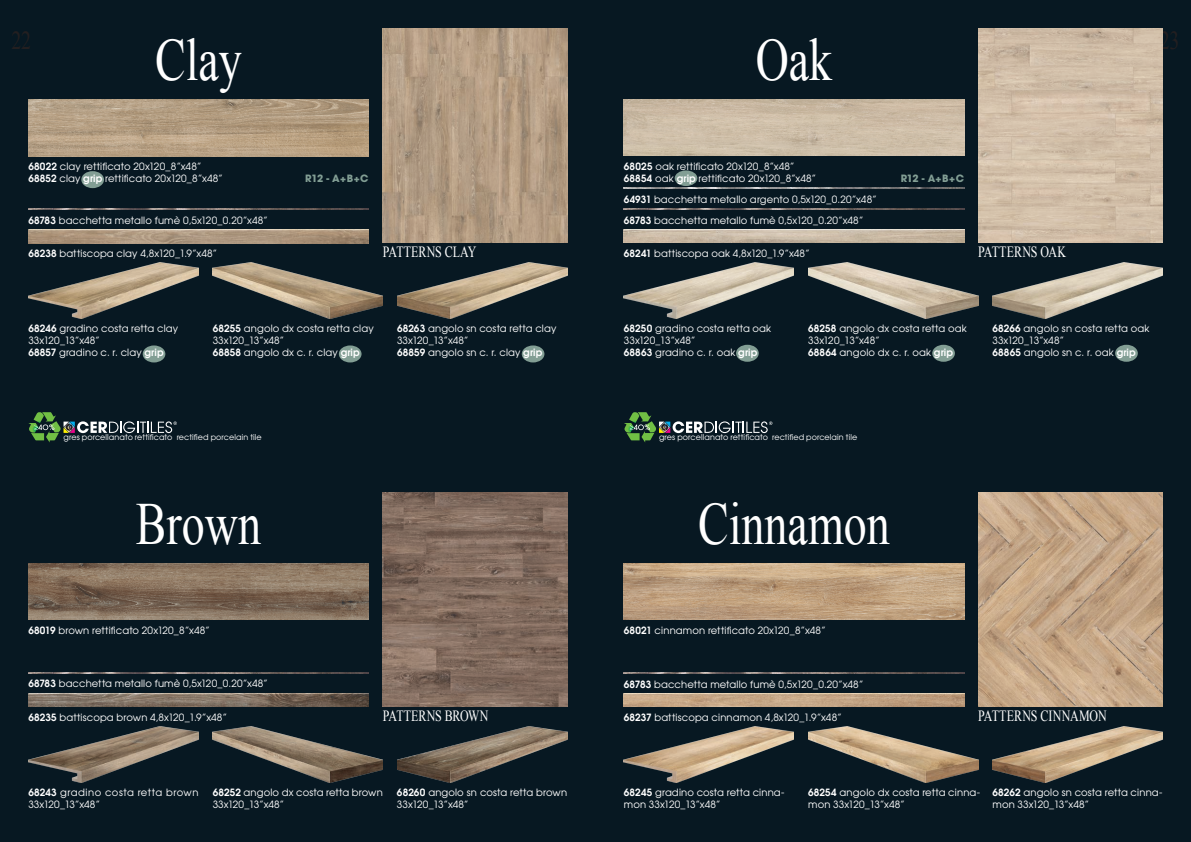
<style>
.page{position:relative;width:1191px;height:842px;background:#fff}
.page>*{position:absolute;margin:0;border:0;box-sizing:border-box;transform-origin:0 0}
.t1{font:59.8px "Times New Roman";color:#fff;scale:.77 1}
.t2{font:26px "Times New Roman";color:#231f20;scale:.77 1}
.t3{font:15.6px "Times New Roman";letter-spacing:-.01em;color:#fff;scale:.77 1}
.t4{font:10px/12px "Avant Garde";letter-spacing:.01em;color:#fff}
.t5{font:700 10px "Avant Garde";letter-spacing:-.045em;color:#829e94}
.t6{font:8px "Avant Garde";letter-spacing:.01em;color:#fff}
.s1{font-weight:600}
</style>
<div class="page">
<div style="left:0;top:0;width:595px;height:842px;background:#071822"></div>
<div style="left:595px;top:0;width:596px;height:842px;background:#071822"></div>
<img style="left:28px;top:726px;width:170px;height:56px">
<img style="left:624px;top:262px;width:170px;height:56px">
<img style="left:213px;top:726px;width:170px;height:56px">
<img style="left:397px;top:726px;width:170px;height:56px">
<img style="left:808px;top:262px;width:170px;height:56px">
<img style="left:992px;top:262px;width:170px;height:56px">
<img style="left:28px;top:262px;width:170px;height:56px">
<img style="left:28px;top:99px;width:341px;height:57px">
<img style="left:28px;top:229px;width:341px;height:14px">
<img style="left:28px;top:209px;width:341px;height:1px">
<img style="left:213px;top:262px;width:170px;height:56px">
<img style="left:397px;top:262px;width:170px;height:56px">
<img style="left:624px;top:99px;width:340px;height:57px">
<img style="left:624px;top:229px;width:340px;height:14px">
<img style="left:624px;top:187px;width:340px;height:2px">
<img style="left:624px;top:208px;width:340px;height:2px">
<img style="left:28px;top:672px;width:341px;height:2px">
<img style="left:28px;top:563px;width:341px;height:57px">
<img style="left:28px;top:693px;width:341px;height:14px">
<img style="left:624px;top:726px;width:170px;height:56px">
<img style="left:808px;top:726px;width:170px;height:56px">
<img style="left:992px;top:726px;width:170px;height:56px">
<img style="left:624px;top:563px;width:340px;height:57px">
<img style="left:624px;top:693px;width:340px;height:14px">
<img style="left:624px;top:672px;width:340px;height:2px">
<div style="left:81px;top:171px;width:23px;height:17px;background:#829e94;border-radius:50%"></div>
<div style="left:143px;top:345px;width:22px;height:17px;background:#829e94;border-radius:50%"></div>
<div style="left:339px;top:345px;width:22px;height:17px;background:#829e94;border-radius:50%"></div>
<div style="left:522px;top:345px;width:22px;height:17px;background:#829e94;border-radius:50%"></div>
<div style="left:674px;top:170px;width:23px;height:16px;background:#829e94;border-radius:50%"></div>
<div style="left:736px;top:345px;width:22px;height:17px;background:#829e94;border-radius:50%"></div>
<div style="left:932px;top:345px;width:23px;height:17px;background:#829e94;border-radius:50%"></div>
<div style="left:1115px;top:345px;width:22px;height:17px;background:#829e94;border-radius:50%"></div>
<img style="left:978px;top:28px;width:184px;height:215px">
<img style="left:383px;top:492px;width:184px;height:215px">
<img style="left:383px;top:28px;width:184px;height:215px">
<img style="left:978px;top:492px;width:184px;height:215px">
<svg style="left:28px;top:412px;width:149px;height:30px"></svg>
<svg style="left:624px;top:412px;width:148px;height:30px"></svg>
<h2 class="t2" style="left:11px;top:23px;width:27px">22</h2>
<h2 class="t2" style="left:1159px;top:23px;width:27px">23</h2>
<h1 class="t1" style="left:155px;top:20px;width:114px">Clay</h1>
<h1 class="t1" style="left:755px;top:20px;width:101px">Oak</h1>
<p class="t4" style="left:28px;top:160px;width:196px"><span class="s1">68022</span> clay rettificato 20x120_8”x48”<br><span class="s1">68852</span> clay <span class="s1">grip</span> rettificato 20x120_8”x48”</p>
<p class="t5" style="left:305px;top:172px;width:65px">R12 - A+B+C</p>
<p class="t4" style="left:28px;top:214px;width:241px"><span class="s1">68783</span> bacchetta metallo fumè 0,5x120_0.20”x48”</p>
<p class="t4" style="left:28px;top:247px;width:191px"><span class="s1">68238</span> battiscopa clay 4,8x120_1.9”x48”</p>
<h3 class="t3" style="left:383px;top:241px;width:123px">PATTERNS CLAY</h3>
<p class="t4" style="left:624px;top:160px;width:194px"><span class="s1">68025</span> oak rettificato 20x120_8”x48”<br><span class="s1">68854</span> oak <span class="s1">grip</span> rettificato 20x120_8”x48”</p>
<p class="t5" style="left:900px;top:172px;width:65px">R12 - A+B+C</p>
<p class="t4" style="left:624px;top:188px;width:255px;line-height:20.9px"><span class="s1">64931</span> bacchetta metallo argento 0,5x120_0.20”x48”<br><span class="s1">68783</span> bacchetta metallo fumè 0,5x120_0.20”x48”</p>
<p class="t4" style="left:624px;top:247px;width:187px"><span class="s1">68241</span> battiscopa oak 4,8x120_1.9”x48”</p>
<h3 class="t3" style="left:978px;top:241px;width:115px">PATTERNS OAK</h3>
<p class="t4" style="left:28px;top:322px;width:151px"><span class="s1">68246</span> gradino costa retta clay<br>33x120_13”x48”<br><span class="s1">68857</span> gradino c. r. clay <span class="s1">grip</span></p>
<p class="t4" style="left:213px;top:322px;width:163px"><span class="s1">68255</span> angolo dx costa retta clay<br>33x120_13”x48”<br><span class="s1">68858</span> angolo dx c. r. clay <span class="s1">grip</span></p>
<p class="t4" style="left:397px;top:322px;width:161px"><span class="s1">68263</span> angolo sn costa retta clay<br>33x120_13”x48”<br><span class="s1">68859</span> angolo sn c. r. clay <span class="s1">grip</span></p>
<p class="t4" style="left:624px;top:322px;width:149px"><span class="s1">68250</span> gradino costa retta oak<br>33x120_13”x48”<br><span class="s1">68863</span> gradino c. r. oak <span class="s1">grip</span></p>
<p class="t4" style="left:808px;top:322px;width:160px"><span class="s1">68258</span> angolo dx costa retta oak<br>33x120_13”x48”<br><span class="s1">68864</span> angolo dx c. r. oak <span class="s1">grip</span></p>
<p class="t4" style="left:992px;top:322px;width:158px"><span class="s1">68266</span> angolo sn costa retta oak<br>33x120_13”x48”<br><span class="s1">68865</span> angolo sn c. r. oak <span class="s1">grip</span></p>
<p class="t6" style="left:64px;top:432px;width:200px">gres porcellanato rettificato rectified porcelain tile</p>
<p class="t6" style="left:659px;top:432px;width:200px">gres porcellanato rettificato rectified porcelain tile</p>
<h1 class="t1" style="left:136px;top:483px;width:164px">Brown</h1>
<h1 class="t1" style="left:698px;top:483px;width:250px">Cinnamon</h1>
<p class="t4" style="left:28px;top:624px;width:183px"><span class="s1">68019</span> brown rettificato 20x120_8”x48”</p>
<p class="t4" style="left:624px;top:624px;width:203px"><span class="s1">68021</span> cinnamon rettificato 20x120_8”x48”</p>
<p class="t4" style="left:28px;top:678px;width:241px"><span class="s1">68783</span> bacchetta metallo fumè 0,5x120_0.20”x48”</p>
<p class="t4" style="left:624px;top:678px;width:241px"><span class="s1">68783</span> bacchetta metallo fumè 0,5x120_0.20”x48”</p>
<p class="t4" style="left:28px;top:711px;width:200px"><span class="s1">68235</span> battiscopa brown 4,8x120_1.9”x48”</p>
<h3 class="t3" style="left:383px;top:705px;width:139px">PATTERNS BROWN</h3>
<p class="t4" style="left:624px;top:711px;width:220px"><span class="s1">68237</span> battiscopa cinnamon 4,8x120_1.9”x48”</p>
<h3 class="t3" style="left:978px;top:705px;width:168px">PATTERNS CINNAMON</h3>
<p class="t4" style="left:28px;top:786px;width:172px"><span class="s1">68243</span> gradino costa retta brown<br>33x120_13”x48”</p>
<p class="t4" style="left:213px;top:786px;width:172px"><span class="s1">68252</span> angolo dx costa retta brown<br>33x120_13”x48”</p>
<p class="t4" style="left:397px;top:786px;width:172px"><span class="s1">68260</span> angolo sn costa retta brown<br>33x120_13”x48”</p>
<p class="t4" style="left:624px;top:786px;width:162px"><span class="s1">68245</span> gradino costa retta cinna&shy;mon 33x120_13”x48”</p>
<p class="t4" style="left:808px;top:786px;width:173px"><span class="s1">68254</span> angolo dx costa retta cinna&shy;mon 33x120_13”x48”</p>
<p class="t4" style="left:992px;top:786px;width:171px"><span class="s1">68262</span> angolo sn costa retta cinna&shy;mon 33x120_13”x48”</p>
</div>
